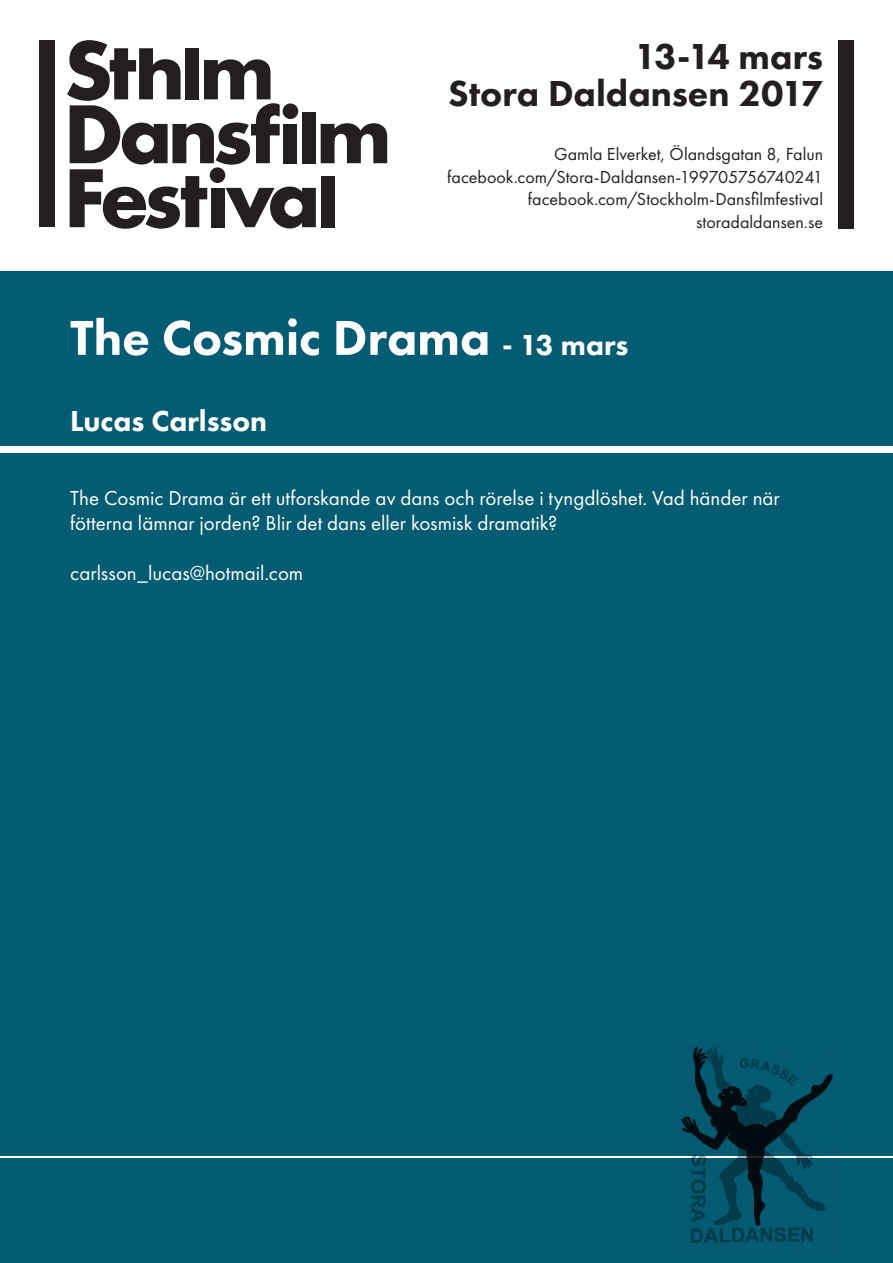
<style>
.page{position:relative;width:893px;height:1263px;background:#fff}
.page>*{position:absolute;margin:0;border:0;box-sizing:border-box;transform-origin:0 0}
.t1{font:800 50.7px "Futura PT";letter-spacing:-.005em;color:#fff}
.t2{font:800 37.5px "Futura PT";color:#231f20}
.t3{font:800 30px "Futura PT";color:#fff}
.t4{font:21px/25.2px "Futura PT";color:#fff}
.t5{font:18px "Futura PT";color:#231f20}
.s1{font-size:30px}
</style>
<div class="page">
<div style="left:0;top:271px;width:893px;height:992px;background:#045c72"></div>
<div style="left:40px;top:41px;width:15px;height:186px;background:#231f20"></div>
<svg style="left:67px;top:40px;width:320px;height:189px"></svg>
<div style="left:838px;top:40px;width:15px;height:189px;background:#231f20"></div>
<div style="left:0;top:446px;width:893px;height:7px;background:#fff"></div>
<hr style="left:0;top:1157px;width:893px;height:1px;background:#fff">
<img style="left:677px;top:1046px;width:161px;height:197px">
<p class="t2" style="left:634px;top:33px;width:190px">13-14 mars</p>
<p class="t2" style="left:448px;top:70px;width:376px">Stora Daldansen 2017</p>
<p class="t5" style="left:554px;top:144px;width:271px">Gamla Elverket, Ölandsgatan 8, Falun</p>
<p class="t5" style="left:447px;top:166px;width:377px">facebook.com/Stora-Daldansen-199705756740241</p>
<p class="t5" style="left:528px;top:189px;width:297px">facebook.com/Stockholm-Dansfilmfestival</p>
<p class="t5" style="left:696px;top:211px;width:128px">storadaldansen.se</p>
<p class="t1" style="left:70px;top:306px;width:560px">The Cosmic Drama <span class="s1">- 13 mars</span></p>
<p class="t3" style="left:70px;top:402px;width:198px">Lucas Carlsson</p>
<p class="t4" style="left:70px;top:485px;width:711px">The Cosmic Drama är ett utforskande av dans och rörelse i tyngdlöshet. Vad händer när fötterna lämnar jorden? Blir det dans eller kosmisk dramatik?</p>
<p class="t4" style="left:70px;top:561px;width:235px">carlsson_lucas@hotmail.com</p>
</div>
